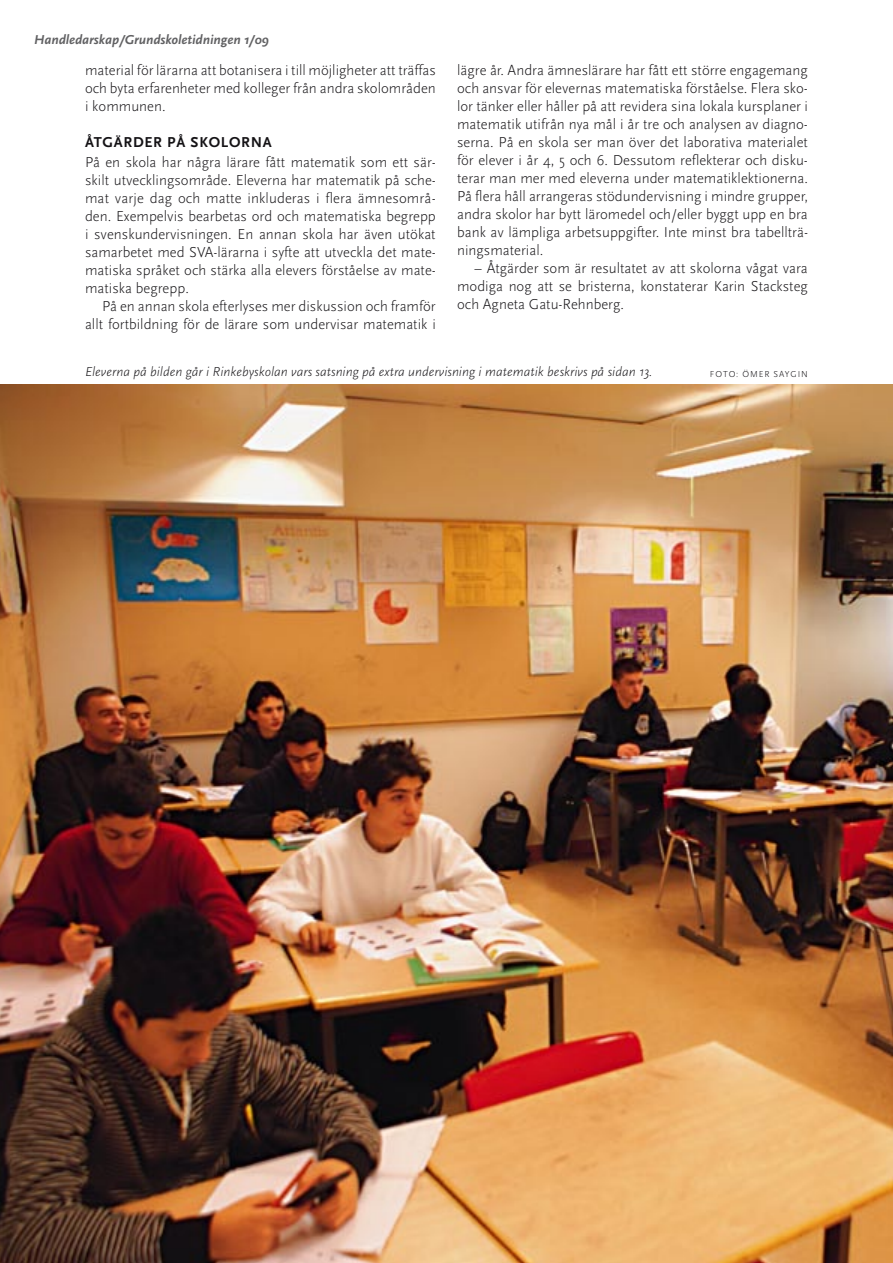
<style>
.page{position:relative;width:893px;height:1263px;background:#fff}
.page>*{position:absolute;margin:0;border:0;box-sizing:border-box;transform-origin:0 0}
.t1{font:300 15px/18px "Scala Sans";color:#141215;text-align:justify}
.t2{font:700 15px "Scala Sans";letter-spacing:.05em;color:#141215}
.t3{font:italic 300 13.5px "Scala Sans";color:#141215}
.t4{font:italic 700 13.5px "Scala Sans";color:#616163}
.t5{font:300 9px "Scala Sans";letter-spacing:.1em;color:#141215}
</style>
<div class="page">
<img style="left:0;top:384px;width:893px;height:879px">
<p class="t4" style="left:34px;top:32px;width:236px">Handledarskap/Grundskoletidningen 1/09</p>
<p class="t1" style="left:85px;top:61px;width:352px">material för lärarna att botanisera i till möjligheter att träffas och byta erfarenheter med kolleger från andra skolområden i kommunen.</p>
<p class="t2" style="left:85px;top:134px;width:188px">ÅTGÄRDER PÅ SKOLORNA</p>
<p class="t1" style="left:85px;top:154px;width:352px">På en skola har några lärare fått matematik som ett sär&shy;skilt utvecklingsområde. Eleverna har matematik på sche&shy;mat varje dag och matte inkluderas i flera ämnesområ&shy;den. Exempelvis bearbetas ord och matematiska begrepp i svenskundervisningen. En annan skola har även utökat samarbetet med SVA-lärarna i syfte att utveckla det mate&shy;matiska språket och stärka alla elevers förståelse av mate&shy;matiska begrepp.</p>
<p class="t1" style="left:85px;top:298px;width:352px;text-align:right">På en annan skola efterlyses mer diskussion och framför allt fortbildning för de lärare som undervisar matematik i</p>
<p class="t3" style="left:85px;top:364px;width:569px">Eleverna på bilden går i Rinkebyskolan vars satsning på extra undervisning i matematik beskrivs på sidan 13.</p>
<p class="t5" style="left:710px;top:369px;width:13px">Foto</p>
<p class="t5" style="left:736px;top:369px;width:61px">: Öm er Saygin</p>
<p class="t1" style="left:457px;top:61px;width:352px">lägre år. Andra ämneslärare har fått ett större engagemang och ansvar för elevernas matematiska förståelse. Flera sko&shy;lor tänker eller håller på att revidera sina lokala kursplaner i matematik utifrån nya mål i år tre och analysen av diagno&shy;serna. På en skola ser man över det laborativa materialet för elever i år 4, 5 och 6. Dessutom reflekterar och disku&shy;terar man mer med eleverna under matematiklektionerna.<br>På flera håll arrangeras stödundervisning i mindre grupper, andra skolor har bytt läromedel och/eller byggt upp en bra bank av lämpliga arbetsuppgifter. Inte minst bra tabellträ&shy;ningsmaterial.</p>
<p class="t1" style="left:457px;top:259px;width:352px;text-indent:17px">– Åtgärder som är resultatet av att skolorna vågat vara modiga nog att se bristerna, konstaterar Karin Stacksteg och Agneta Gatu-Rehnberg.</p>
</div>
